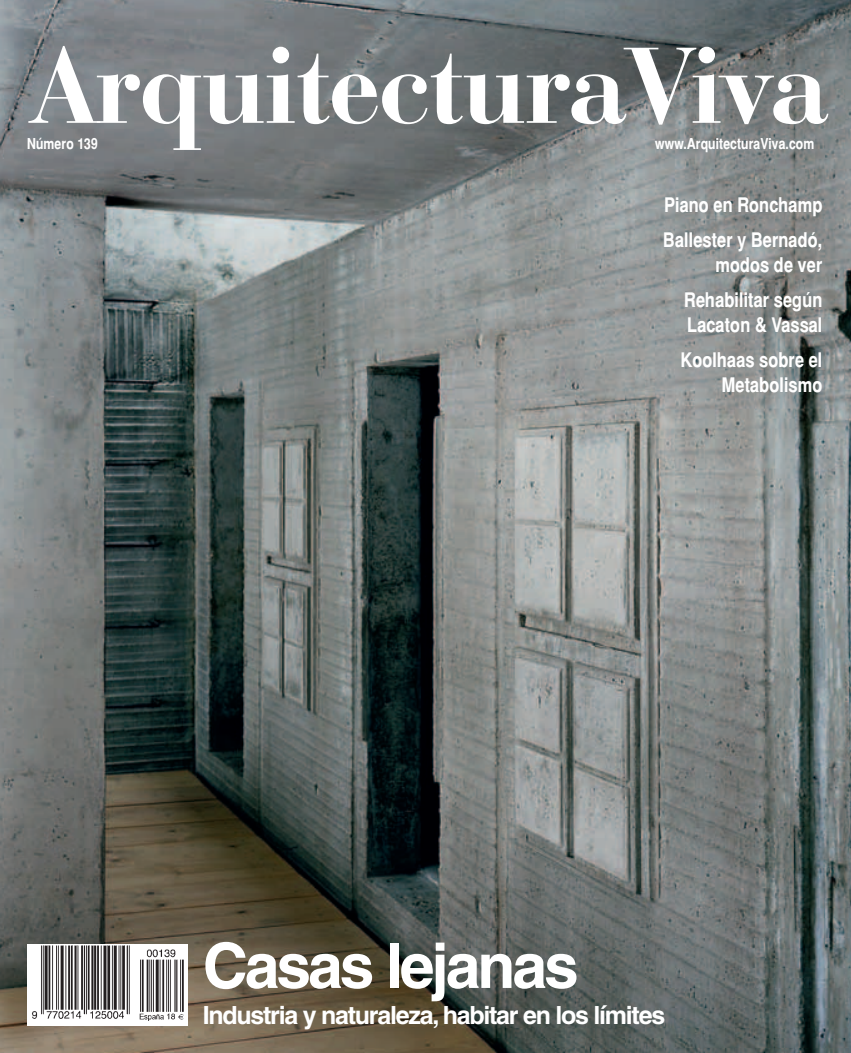
<style>
.page{position:relative;width:851px;height:1053px;background:#fff}
.page>*{position:absolute;margin:0;border:0;box-sizing:border-box;transform-origin:0 0}
.t1{font:700 112.5px "Bauer Bodoni BT";color:#fff}
.t2{font:700 62.5px "Helvetica";letter-spacing:-.05em;color:#fff}
.t3{font:700 25px "Helvetica";letter-spacing:-.05em;color:#fff}
.t4{font:700 20px/35px "Switzerland Narrow";color:#fff}
.t5{font:700 15px "Switzerland Narrow";color:#fff}
</style>
<div class="page">
<img style="left:0;top:0;width:850px;height:1052px">
<div style="left:28px;top:944px;width:160px;height:81px;background:#fff"></div>
<img style="left:28px;top:942px;width:159px;height:79px">
<h1 class="t1" style="left:33px;top:46px;width:795px">ArquitecturaViva</h1>
<p class="t5" style="left:27px;top:138px;width:72px">Número 139</p>
<p class="t5" style="left:655px;top:138px;width:161px">www.ArquitecturaViva.com</p>
<p class="t4" style="left:663px;top:189px;width:161px">Piano en Ronchamp<br>Ballester y Bernadó,</p>
<p class="t4" style="left:684px;top:249px;width:140px;text-align:right">modos de ver<br>Rehabilitar según</p>
<p class="t4" style="left:680px;top:309px;width:143px;text-align:center">Lacaton &amp; Vassal<br>Koolhaas sobre el</p>
<p class="t4" style="left:721px;top:369px;width:102px">Metabolismo</p>
<h2 class="t2" style="left:203px;top:942px;width:377px">Casas lejanas</h2>
<p class="t3" style="left:203px;top:1006px;width:464px">Industria y naturaleza, habitar en los límites</p>
</div>
